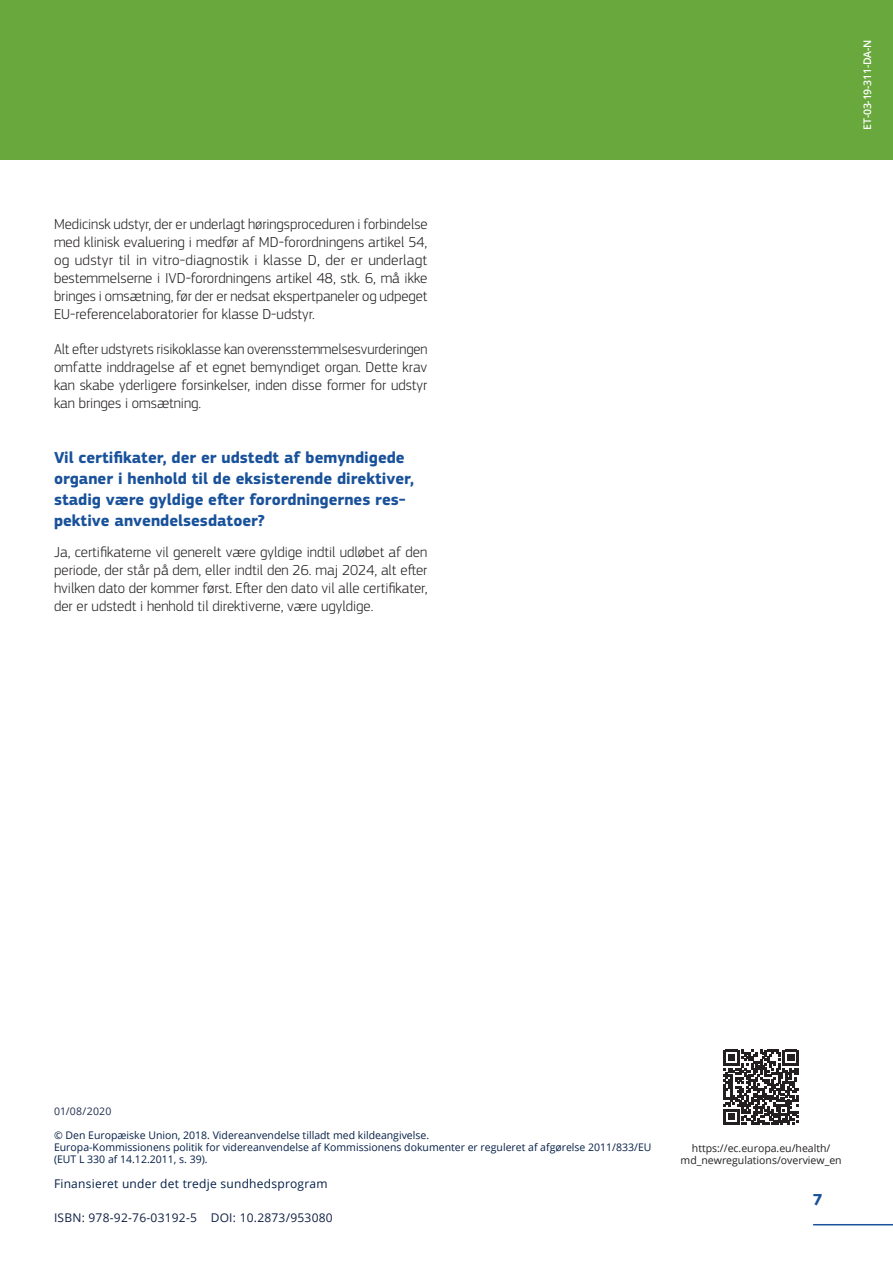
<style>
.page{position:relative;width:893px;height:1263px;background:#fff}
.page>*{position:absolute;margin:0;border:0;box-sizing:border-box;transform-origin:0 0}
._05_Header_level_2{font:700 16.5px/21px "EC Square Sans Pro";color:#19529b}
._04_Body{font:300 15px/18px "EC Square Sans Pro";color:#231f20;text-align:justify}
.t1{font:12px "Open Sans";letter-spacing:.02em;color:#0f2044}
.t2{font:12px "Open Sans";letter-spacing:.02em;color:#051f47}
.t3{font:10.5px/12px "Open Sans";color:#051f47}
.t4{font:10.5px/12px "Open Sans";color:#231f20;text-align:center}
.t5{font:600 10.5px "Open Sans";letter-spacing:-.02em;color:#fff}
.t6{font:10.5px "Open Sans";letter-spacing:.015em;color:#212e4f}
</style>
<div class="page">
<hr style="left:814px;top:1224px;width:79px;height:1px;background:#19529b">
<div style="left:0;top:0;width:893px;height:159px;background:#68a83c"></div>
<svg style="left:723px;top:1049px;width:76px;height:76px"></svg>
<p class="_04_Body" style="left:54px;top:215px;width:375px">Medicinsk udstyr, der er underlagt høringsproceduren i forbindelse med klinisk evaluering i medfør af MD-forordningens artikel 54, og udstyr til in vitro-diagnostik i klasse D, der er underlagt bestemmelserne i IVD-forordningens artikel 48, stk. 6, må ikke bringes i omsætning, før der er nedsat ekspertpaneler og udpeget EU-referencelaboratorier for klasse D-udstyr.</p>
<p class="_04_Body" style="left:54px;top:340px;width:375px">Alt efter udstyrets risikoklasse kan overensstemmelsesvurderingen omfatte inddragelse af et egnet bemyndiget organ. Dette krav kan skabe yderligere forsinkelser, inden disse former for udstyr kan bringes i omsætning.</p>
<p class="_05_Header_level_2" style="left:54px;top:448px;width:362px">Vil certifikater, der er udstedt af bemyndigede organer i henhold til de eksisterende direktiver, stadig være gyldige efter forordningernes res&shy;pektive anvendelsesdatoer?</p>
<p class="_04_Body" style="left:54px;top:543px;width:375px">Ja, certifikaterne vil generelt være gyldige indtil udløbet af den periode, der står på dem, eller indtil den 26. maj 2024, alt efter hvilken dato der kommer først. Efter den dato vil alle certifikater, der er udstedt i henhold til direktiverne, være ugyldige.</p>
<p class="t5" style="left:860px;top:130px;width:92px;rotate:-90deg">ET-03-19-311-DA-N</p>
<p class="t6" style="left:54px;top:1104px;width:59px">01/08/2020</p>
<p class="t3" style="left:54px;top:1129px;width:377px">© Den Europæiske Union, 2018. Videreanvendelse tilladt med kildeangivelse.</p>
<p class="t3" style="left:54px;top:1141px;width:599px">Europa-Kommissionens politik for videreanvendelse af Kommissionens dokumenter er reguleret af afgørelse 2011/833/EU (EUT L 330 af 14.12.2011, s. 39).</p>
<p class="t4" style="left:681px;top:1141px;width:163px">https://ec.europa.eu/health/ md_newregulations/overview_en</p>
<p class="t2" style="left:54px;top:1175px;width:275px">Finansieret under det tredje sundhedsprogram</p>
<p class="t1" style="left:54px;top:1209px;width:280px">ISBN: 978-92-76-03192-5 DOI: 10.2873/953080</p>
<p class="_05_Header_level_2" style="left:813px;top:1189px;width:11px">7</p>
</div>
